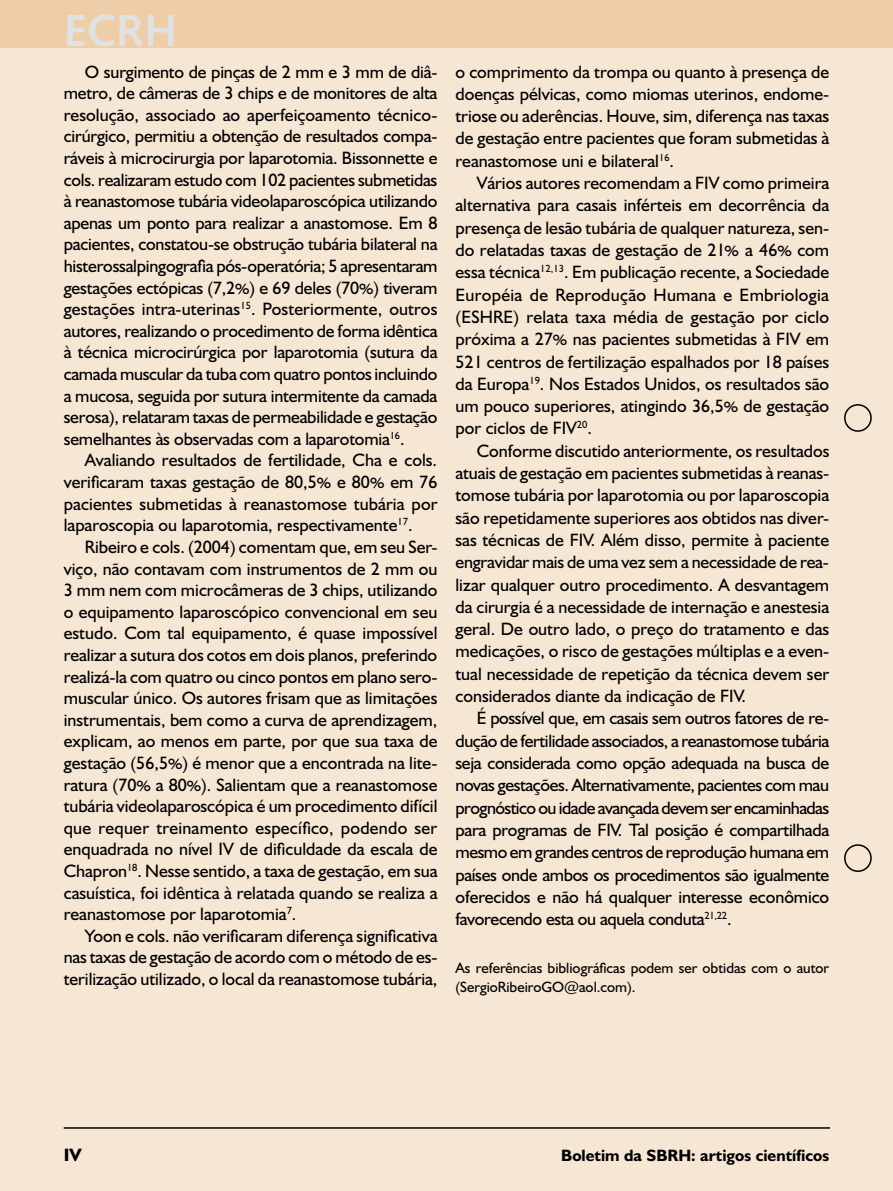
<style>
.page{position:relative;width:893px;height:1191px;background:#fff}
.page>*{position:absolute;margin:0;border:0;box-sizing:border-box;transform-origin:0 0}
.t1{font:45px "Humanist 531 BT Bold A";color:#e1e1e1}
.Texto{font:18px/21.6px "Humanist 521 BT";color:#000;text-align:justify}
.t2{font:700 18px "Humanist 521 BT";color:#000}
.t3{font:700 16.5px "Humanist 521 BT";color:#000}
.Biblio{font:15px/18.8px "Humanist 521 BT";color:#000}
.s1{font-size:15px}
</style>
<div class="page">
<div style="left:0;top:0;width:892px;height:1191px;background:#f6e6d4"></div>
<div style="left:0;top:0;width:892px;height:48px;background:#edcea9"></div>
<div style="left:844px;top:844px;width:28px;height:28px;border:2px solid #000;border-radius:50%"></div>
<div style="left:844px;top:404px;width:28px;height:28px;border:2px solid #000;border-radius:50%"></div>
<hr style="left:64px;top:1127px;width:766px;height:1px;background:#000">
<hr style="left:892px;top:0;width:1px;height:1191px;background:#f6e6d4">
<hr style="left:892px;top:0;width:1px;height:48px;background:#edcea9">
<h1 class="t1" style="left:64px;top:2px;width:115px">ECRH</h1>
<p class="Texto" style="left:64px;top:60px;width:375px;text-indent:21px">O surgimento de pinças de 2 mm e 3 mm de diâ&shy;metro, de câmeras de 3 chips e de monitores de alta resolução, associado ao aperfeiçoamento técnico&shy;cirúrgico, permitiu a obtenção de resultados compa&shy;ráveis à microcirurgia por laparotomia. Bissonnette e cols. realizaram estudo com 102 pacientes submetidas à reanastomose tubária videolaparoscópica utilizando apenas um ponto para realizar a anastomose. Em 8 pacientes, constatou-se obstrução tubária bilateral na histerossalpingografia pós-operatória; 5 apresentaram gestações ectópicas (7,2<span class="s1">%</span>) e 69 deles (70<span class="s1">%</span>) tiveram gestações intra-uterinas<sup>15</sup>. Posteriormente, outros autores, realizando o procedimento de forma idêntica à técnica microcirúrgica por laparotomia (sutura da camada muscular da tuba com quatro pontos incluindo a mucosa, seguida por sutura intermitente da camada serosa), relataram taxas de permeabilidade e gestação semelhantes às observadas com a laparotomia<sup>16</sup>.</p>
<p class="Texto" style="left:64px;top:449px;width:375px;text-indent:21px">Avaliando resultados de fertilidade, Cha e cols. verificaram taxas gestação de 80,5<span class="s1">%</span> e 80<span class="s1">%</span> em 76 pacientes submetidas à reanastomose tubária por laparoscopia ou laparotomia, respectivamente<sup>17</sup>.</p>
<p class="Texto" style="left:64px;top:535px;width:375px;text-indent:21px">Ribeiro e cols. (2004) comentam que, em seu Ser&shy;viço, não contavam com instrumentos de 2 mm ou 3 mm nem com microcâmeras de 3 chips, utilizando o equipamento laparoscópico convencional em seu estudo. Com tal equipamento, é quase impossível realizar a sutura dos cotos em dois planos, preferindo realizá-la com quatro ou cinco pontos em plano sero&shy;muscular único. Os autores frisam que as limitações instrumentais, bem como a curva de aprendizagem, explicam, ao menos em parte, por que sua taxa de gestação (56,5<span class="s1">%</span>) é menor que a encontrada na lite&shy;ratura (70<span class="s1">%</span> a 80<span class="s1">%</span>). Salientam que a reanastomose tubária videolaparoscópica é um procedimento difícil que requer treinamento específico, podendo ser enquadrada no nível IV de dificuldade da escala de Chapron<sup>18</sup>. Nesse sentido, a taxa de gestação, em sua casuística, foi idêntica à relatada quando se realiza a reanastomose por laparotomia<sup>7</sup>.</p>
<p class="Texto" style="left:64px;top:924px;width:375px;text-indent:21px">Yoon e cols. não verificaram diferença significativa nas taxas de gestação de acordo com o método de es&shy;terilização utilizado, o local da reanastomose tubária,</p>
<p class="Texto" style="left:455px;top:60px;width:375px;line-height:22.4px">o comprimento da trompa ou quanto à presença de doenças pélvicas, como miomas uterinos, endome&shy;triose ou aderências. Houve, sim, diferença nas taxas de gestação entre pacientes que foram submetidas à reanastomose uni e bilateral<sup>16</sup>.</p>
<p class="Texto" style="left:455px;top:171px;width:375px;line-height:22.4px;text-indent:21px">Vários autores recomendam a FIV como primeira alternativa para casais inférteis em decorrência da presença de lesão tubária de qualquer natureza, sen&shy;do relatadas taxas de gestação de 21<span class="s1">%</span> a 46<span class="s1">%</span> com essa técnica<sup>12,13</sup>. Em publicação recente, a Sociedade Européia de Reprodução Humana e Embriologia (ESHRE) relata taxa média de gestação por ciclo próxima a 27<span class="s1">%</span> nas pacientes submetidas à FIV em 521 centros de fertilização espalhados por 18 países da Europa<sup>19</sup>. Nos Estados Unidos, os resultados são um pouco superiores, atingindo 36,5<span class="s1">%</span> de gestação por ciclos de FIV<sup>20</sup>.</p>
<p class="Texto" style="left:455px;top:439px;width:376px;line-height:22.4px;text-indent:21px">Conforme discutido anteriormente, os resultados atuais de gestação em pacientes submetidas à reanas&shy;tomose tubária por laparotomia ou por laparoscopia são repetidamente superiores aos obtidos nas diver&shy;sas técnicas de FIV. Além disso, permite à paciente engravidar mais de uma vez sem a necessidade de rea&shy;lizar qualquer outro procedimento. A desvantagem da cirurgia é a necessidade de internação e anestesia geral. De outro lado, o preço do tratamento e das medicações, o risco de gestações múltiplas e a even&shy;tual necessidade de repetição da técnica devem ser considerados diante da indicação de FIV.</p>
<p class="Texto" style="left:455px;top:706px;width:375px;line-height:22.4px;text-indent:21px">É possível que, em casais sem outros fatores de re&shy;dução de fertilidade associados, a reanastomose tubária seja considerada como opção adequada na busca de novas gestações. Alternativamente, pacientes com mau prognóstico ou idade avançada devem ser encaminhadas para programas de FIV. Tal posição é compartilhada mesmo em grandes centros de reprodução humana em países onde ambos os procedimentos são igualmente oferecidos e não há qualquer interesse econômico favorecendo esta ou aquela conduta<sup>21,22</sup>.</p>
<p class="Biblio" style="left:455px;top:958px;width:375px">As referências bibliográficas podem ser obtidas com o autor (SergioRibeiroGO@aol.com).</p>
<p class="t2" style="left:64px;top:1143px;width:19px">IV</p>
<p class="t3" style="left:561px;top:1145px;width:270px">Boletim da SBRH: artigos científicos</p>
</div>
